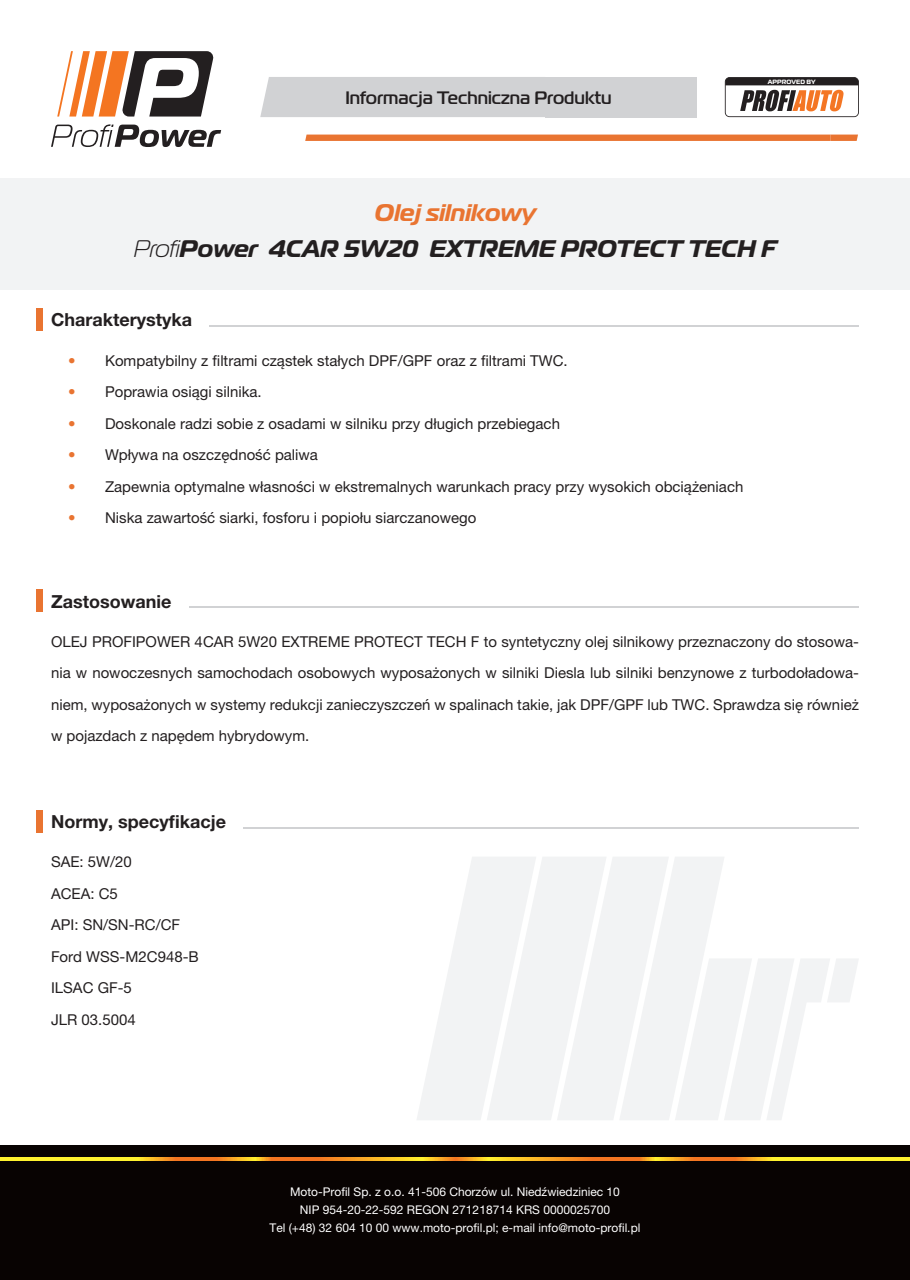
<style>
.page{position:relative;width:910px;height:1280px;background:#fff}
.page>*{position:absolute;margin:0;border:0;box-sizing:border-box;transform-origin:0 0}
.t1{font:italic 700 24px/36px "Magistral";color:#231f20;text-align:center}
.t2{font:700 18px "Helvetica Neue LT Pro";color:#231f20}
.t3{font:500 18px "Magistral";color:#231f20}
.t4{font:15px/31.5px "Helvetica Neue LT Pro";color:#231f20;text-align:justify}
.t5{font:12px/18px "Helvetica Neue LT Pro";color:#fff;text-align:center}
.t6{font:700 6.15px "Magistral";color:#fff}
.s1{color:#e97431}
.s2{font-weight:300}
</style>
<div class="page">
<div style="left:0;top:1145px;width:910px;height:135px;background:#080302"></div>
<div style="left:0;top:178px;width:910px;height:112px;background:#f2f3f4"></div>
<svg style="left:57px;top:51px;width:157px;height:66px"></svg>
<svg style="left:51px;top:124px;width:170px;height:23px"></svg>
<div style="left:260px;top:77px;width:285px;height:40px;background:#d1d2d4"></div>
<div style="left:545px;top:77px;width:152px;height:40px;background:#d1d2d4"></div>
<svg style="left:305px;top:135px;width:553px;height:6px;background:#e97533"></svg>
<svg style="left:725px;top:77px;width:134px;height:40px"></svg>
<div style="left:36px;top:308px;width:7px;height:23px;background:#e97431"></div>
<div style="left:36px;top:589px;width:7px;height:23px;background:#e97431"></div>
<div style="left:36px;top:810px;width:7px;height:23px;background:#e97431"></div>
<svg style="left:0;top:1157px;width:910px;height:3px;background:#fab927"></svg>
<svg style="left:417px;top:857px;width:441px;height:263px"></svg>
<hr style="left:189px;top:606px;width:670px;height:1px;background:#d1d2d4">
<hr style="left:243px;top:827px;width:616px;height:1px;background:#d1d2d4">
<hr style="left:210px;top:325px;width:649px;height:1px;background:#d1d2d4">
<p class="t3" style="left:345px;top:87px;width:268px">Informacja Techniczna Produktu</p>
<p class="t6" style="left:768px;top:77px;width:49px">APPROVED BY</p>
<h1 class="t1" style="left:133px;top:195px;width:645px"><span class="s1">Olej silnikowy<br></span><span class="s2">Profi</span>Power 4CAR 5W20 EXTREME PROTECT TECH F</h1>
<p class="t2" style="left:51px;top:309px;width:143px">Charakterystyka</p>
<p class="t4" style="left:68px;top:344px;width:501px"><span class="s1">•</span> Kompatybilny z filtrami cząstek stałych DPF/GPF oraz z filtrami TWC.</p>
<p class="t4" style="left:68px;top:376px;width:195px"><span class="s1">•</span> Poprawia osiągi silnika.</p>
<p class="t4" style="left:68px;top:407px;width:493px"><span class="s1">•</span> Doskonale radzi sobie z osadami w silniku przy długich przebiegach</p>
<p class="t4" style="left:68px;top:439px;width:251px"><span class="s1">•</span> Wpływa na oszczędność paliwa</p>
<p class="t4" style="left:68px;top:470px;width:677px"><span class="s1">•</span> Zapewnia optymalne własności w ekstremalnych warunkach pracy przy wysokich obciążeniach</p>
<p class="t4" style="left:68px;top:502px;width:410px"><span class="s1">•</span> Niska zawartość siarki, fosforu i popiołu siarczanowego</p>
<p class="t2" style="left:51px;top:590px;width:122px">Zastosowanie</p>
<p class="t4" style="left:51px;top:625px;width:809px">OLEJ PROFIPOWER 4CAR 5W20 EXTREME PROTECT TECH F to syntetyczny olej silnikowy przeznaczony do stosowa&shy;nia w nowoczesnych samochodach osobowych wyposażonych w silniki Diesla lub silniki benzynowe z turbodoładowa&shy;niem, wyposażonych w systemy redukcji zanieczyszczeń w spalinach takie, jak DPF/GPF lub TWC. Sprawdza się również w pojazdach z napędem hybrydowym.</p>
<p class="t2" style="left:51px;top:811px;width:176px">Normy, specyfikacje</p>
<p class="t4" style="left:51px;top:846px;width:149px;text-align:left">SAE: 5W/20<br>ACEA: C5<br>API: SN/SN-RC/CF<br>Ford WSS-M2C948-B<br>ILSAC GF-5<br>JLR 03.5004</p>
<p class="t5" style="left:270px;top:1183px;width:372px">Moto-Profil Sp. z o.o. 41-506 Chorzów ul. Niedźwiedziniec 10<br>NIP 954-20-22-592 REGON 271218714 KRS 0000025700<br>Tel (+48) 32 604 10 00 www.moto-profil.pl; e-mail info@moto-profil.pl</p>
</div>
